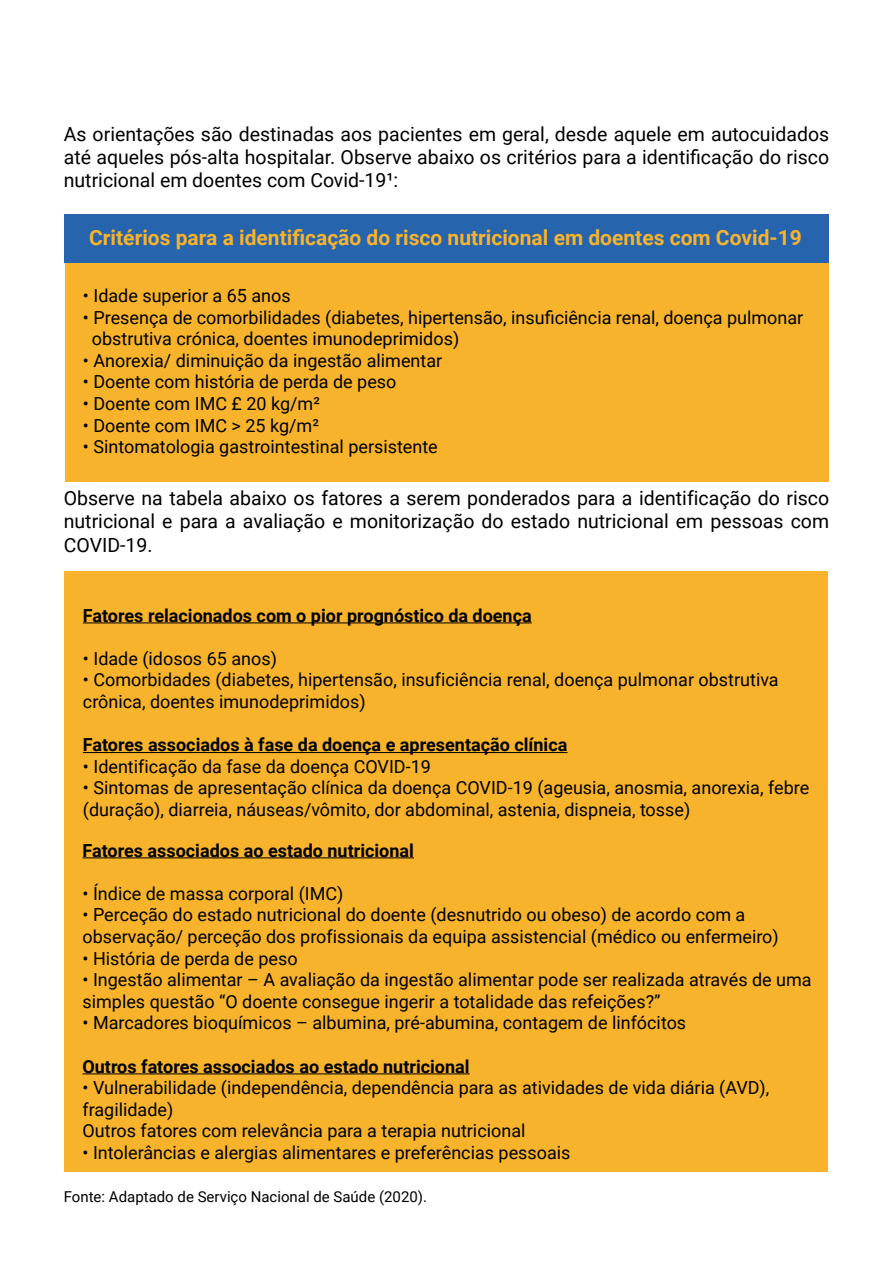
<style>
.page{position:relative;width:893px;height:1263px;background:#fff}
.page>*{position:absolute;margin:0;border:0;box-sizing:border-box;transform-origin:0 0}
.t1{font:700 21px "Roboto";color:#f8b32d}
.t2{font:19.5px/23.4px "Roboto";color:#000;text-align:justify}
.t3{font:18px/21.6px "Roboto";color:#000}
.t4{font:700 18px "Roboto";color:#000}
.t5{font:15px "Roboto";color:#000}
</style>
<div class="page">
<div style="left:64px;top:571px;width:764px;height:601px;background:#f8b32d"></div>
<hr style="left:82px;top:857px;width:332px;height:1px;background:#000">
<hr style="left:82px;top:1073px;width:388px;height:1px;background:#000">
<hr style="left:83px;top:622px;width:449px;height:1px;background:#000">
<hr style="left:83px;top:752px;width:484px;height:1px;background:#000">
<div style="left:65px;top:215px;width:763px;height:267px;background:#f8b32d"></div>
<div style="left:64px;top:214px;width:764px;height:49px;background:#2664ae"></div>
<p class="t2" style="left:64px;top:121px;width:767px">As orientações são destinadas aos pacientes em geral, desde aquele em autocuidados até aqueles pós-alta hospitalar. Observe abaixo os critérios para a identificação do risco nutricional em doentes com Covid-19¹:</p>
<p class="t1" style="left:89px;top:223px;width:714px">Critérios para a identificação do risco nutricional em doentes com Covid-19</p>
<p class="t3" style="left:83px;top:284px;width:209px">• Idade superior a 65 anos</p>
<p class="t3" style="left:92px;top:306px;width:713px;text-indent:-9px">• Presença de comorbilidades (diabetes, hipertensão, insuficiência renal, doença pulmonar obstrutiva crónica, doentes imunodeprimidos)</p>
<p class="t3" style="left:83px;top:349px;width:361px">• Anorexia/ diminuição da ingestão alimentar</p>
<p class="t3" style="left:83px;top:371px;width:315px">• Doente com história de perda de peso</p>
<p class="t3" style="left:83px;top:392px;width:239px">• Doente com IMC £ 20 kg/m²</p>
<p class="t3" style="left:83px;top:414px;width:237px">• Doente com IMC &gt; 25 kg/m²</p>
<p class="t3" style="left:83px;top:435px;width:356px">• Sintomatologia gastrointestinal persistente</p>
<p class="t2" style="left:64px;top:486px;width:767px">Observe na tabela abaixo os fatores a serem ponderados para a identificação do risco nutricional e para a avaliação e monitorização do estado nutricional em pessoas com COVID-19.</p>
<p class="t4" style="left:83px;top:603px;width:450px">Fatores relacionados com o pior prognóstico da doença</p>
<p class="t3" style="left:83px;top:647px;width:196px">• Idade (idosos 65 anos)</p>
<p class="t3" style="left:83px;top:668px;width:697px">• Comorbidades (diabetes, hipertensão, insuficiência renal, doença pulmonar obstrutiva crônica, doentes imunodeprimidos)</p>
<p class="t4" style="left:83px;top:732px;width:486px">Fatores associados à fase da doença e apresentação clínica</p>
<p class="t3" style="left:83px;top:755px;width:349px">• Identificação da fase da doença COVID-19</p>
<p class="t3" style="left:83px;top:776px;width:728px">• Sintomas de apresentação clínica da doença COVID-19 (ageusia, anosmia, anorexia, febre (duração), diarreia, náuseas/vômito, dor abdominal, astenia, dispneia, tosse)</p>
<p class="t4" style="left:82px;top:837px;width:333px">Fatores associados ao estado nutricional</p>
<p class="t3" style="left:82px;top:882px;width:262px">• Índice de massa corporal (IMC)</p>
<p class="t3" style="left:82px;top:903px;width:698px">• Perceção do estado nutricional do doente (desnutrido ou obeso) de acordo com a observação/ perceção dos profissionais da equipa assistencial (médico ou enfermeiro)</p>
<p class="t3" style="left:82px;top:947px;width:217px">• História de perda de peso</p>
<p class="t3" style="left:82px;top:968px;width:731px">• Ingestão alimentar – A avaliação da ingestão alimentar pode ser realizada através de uma simples questão “O doente consegue ingerir a totalidade das refeições?”</p>
<p class="t3" style="left:82px;top:1011px;width:605px">• Marcadores bioquímicos – albumina, pré-abumina, contagem de linfócitos</p>
<p class="t4" style="left:82px;top:1053px;width:389px">Outros fatores associados ao estado nutricional</p>
<p class="t3" style="left:82px;top:1076px;width:688px">• Vulnerabilidade (independência, dependência para as atividades de vida diária (AVD), fragilidade)<br>Outros fatores com relevância para a terapia nutricional</p>
<p class="t3" style="left:82px;top:1141px;width:490px">• Intolerâncias e alergias alimentares e preferências pessoais</p>
<p class="t5" style="left:64px;top:1186px;width:365px">Fonte: Adaptado de Serviço Nacional de Saúde (2020).</p>
</div>
